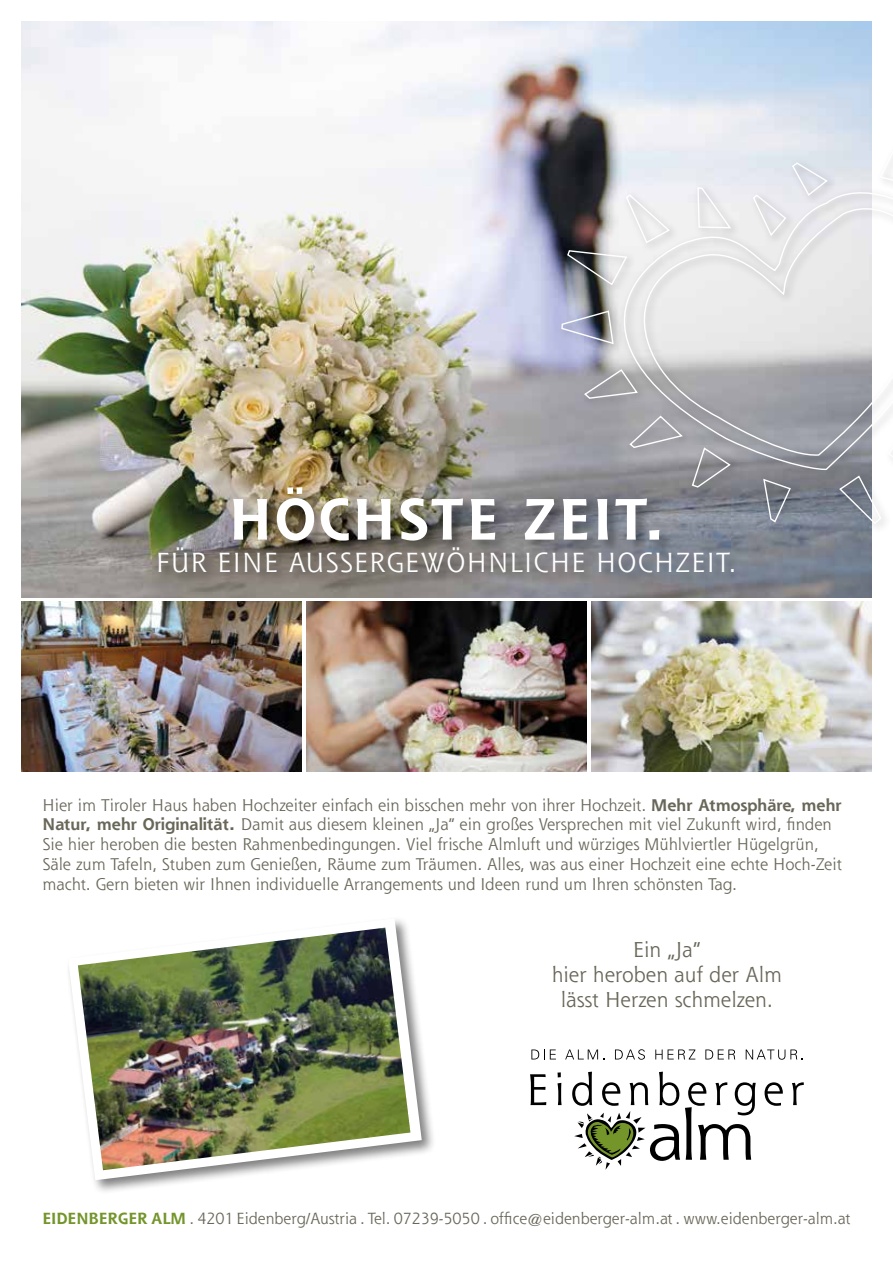
<style>
.page{position:relative;width:893px;height:1263px;background:#fff}
.page>*{position:absolute;margin:0;border:0;box-sizing:border-box;transform-origin:0 0}
.t1{font:700 57px "Shannon";letter-spacing:.05em;color:#fff}
.t2{font:27px "Shannon";letter-spacing:.05em;color:#fff}
.t3{font:21px/25.2px "Shannon";color:#696759;text-align:center}
.t4{font:16.5px/19.8px "Shannon";color:#696759}
.t5{font:15.75px "Shannon";color:#696759}
.s1{font-weight:700}
.s2{font-weight:700;color:#73952a}
</style>
<div class="page">
<img style="left:21px;top:602px;width:281px;height:170px">
<img style="left:21px;top:21px;width:851px;height:576px">
<svg style="left:531px;top:1049px;width:25px;height:10px"></svg>
<svg style="left:565px;top:1049px;width:39px;height:10px"></svg>
<svg style="left:615px;top:1049px;width:30px;height:11px"></svg>
<svg style="left:655px;top:1049px;width:40px;height:10px"></svg>
<svg style="left:705px;top:1049px;width:30px;height:10px"></svg>
<svg style="left:746px;top:1049px;width:57px;height:11px"></svg>
<svg style="left:530px;top:1074px;width:16px;height:31px"></svg>
<svg style="left:557px;top:1072px;width:5px;height:33px"></svg>
<svg style="left:765px;top:1082px;width:18px;height:24px"></svg>
<svg style="left:792px;top:1082px;width:12px;height:23px"></svg>
<svg style="left:572px;top:1072px;width:184px;height:98px"></svg>
<div style="left:157px;top:486px;width:590px;height:101px;background:#000;opacity:.35"></div>
<img style="left:306px;top:602px;width:281px;height:170px">
<div style="left:557px;top:134px;width:336px;height:400px;background:#000;opacity:.35"></div>
<svg style="left:561px;top:137px;width:332px;height:388px;background:#bcbdc1"></svg>
<div style="left:66px;top:916px;width:371px;height:278px;background:#000;opacity:.5"></div>
<svg style="left:68px;top:918px;width:354px;height:262px"></svg>
<img style="left:78px;top:927px;width:332px;height:243px">
<img style="left:591px;top:602px;width:281px;height:170px">
<h1 class="t1" style="left:229px;top:484px;width:437px">HÖCHSTE ZEIT.</h1>
<h2 class="t2" style="left:157px;top:545px;width:581px">FÜR EINE AUSSERGEWÖHNLICHE HOCHZEIT.</h2>
<p class="t4" style="left:43px;top:794px;width:801px">Hier im Tiroler Haus haben Hochzeiter einfach ein bisschen mehr von ihrer Hochzeit. <span class="s1">Mehr Atmosphäre, mehr Natur, mehr Originalität.</span> Damit aus diesem kleinen „Ja“ ein großes Versprechen mit viel Zukunft wird, finden Sie hier heroben die besten Rahmenbedingungen. Viel frische Almluft und würziges Mühlviertler Hügelgrün, Säle zum Tafeln, Stuben zum Genießen, Räume zum Träumen. Alles, was aus einer Hochzeit eine echte Hoch-Zeit macht. Gern bieten wir Ihnen individuelle Arrangements und Ideen rund um Ihren schönsten Tag.</p>
<p class="t3" style="left:552px;top:936px;width:232px">Ein „Ja“<br>hier heroben auf der Alm lässt Herzen schmelzen.</p>
<p class="t5" style="left:43px;top:1208px;width:809px"><span class="s2">EIDENBERGER ALM</span> . 4201 Eidenberg/Austria . Tel. 07239-5050 . office@eidenberger-alm.at . www.eidenberger-alm.at</p>
</div>
